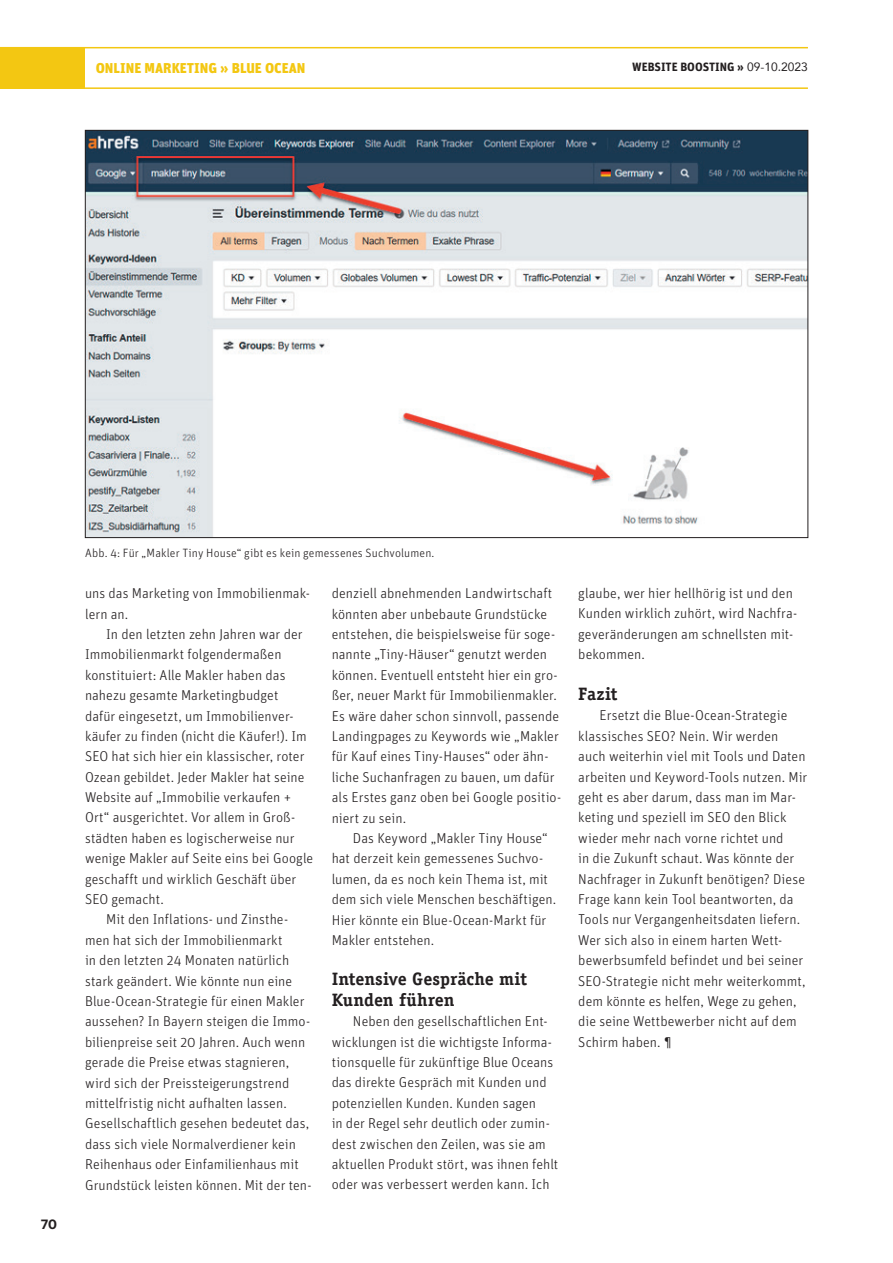
<style>
.page{position:relative;width:893px;height:1263px;background:#fff}
.page>*{position:absolute;margin:0;border:0;box-sizing:border-box;transform-origin:0 0}
.t1{font:700 18px/20.4px "Officina Serif Std";color:#231f20}
.t2{font:300 14.25px/20.4px "Unit";letter-spacing:.005em;color:#231f20}
.t3{font:900 14.25px "Unit";color:#f3c712}
.t4{font:700 12.75px "Benton Sans";color:#231f20}
.t5{font:300 12px "Unit";letter-spacing:.01em;color:#231f20}
.t6{font:700 12px "Unit";color:#231f20}
.s1{font-family:"Avenir";font-weight:400}
</style>
<div class="page">
<div style="left:0;top:47px;width:85px;height:41px;background:#f3c712"></div>
<hr style="left:0;top:47px;width:808px;height:1px;background:#f3c712">
<hr style="left:0;top:87px;width:808px;height:2px;background:#f3c712">
<img style="left:87px;top:132px;width:719px;height:404px">
<p class="t3" style="left:96px;top:59px;width:211px">ONLINE MARKETING » BLUE OCEAN</p>
<p class="t6" style="left:632px;top:59px;width:177px">WEBSITE BOOSTING » <span class="s1">09-10.2023</span></p>
<p class="t4" style="left:41px;top:1217px;width:17px">70</p>
<p class="t5" style="left:85px;top:546px;width:351px">Abb. 4: Für „Makler Tiny House“ gibt es kein gemessenes Suchvolumen.</p>
<p class="t2" style="left:85px;top:583px;width:227px">uns das Marketing von Immobilienmak&shy;lern an.</p>
<p class="t2" style="left:106px;top:624px;width:198px">In den letzten zehn Jahren war der</p>
<p class="t2" style="left:85px;top:644px;width:198px">Immobilienmarkt folgendermaßen</p>
<p class="t2" style="left:85px;top:664px;width:202px">konstituiert: Alle Makler haben das</p>
<p class="t2" style="left:85px;top:685px;width:195px">nahezu gesamte Marketingbudget</p>
<p class="t2" style="left:85px;top:705px;width:210px">dafür eingesetzt, um Immobilienver-</p>
<p class="t2" style="left:85px;top:726px;width:223px">käufer zu finden (nicht die Käufer!). Im</p>
<p class="t2" style="left:85px;top:746px;width:221px">SEO hat sich hier ein klassischer, roter</p>
<p class="t2" style="left:85px;top:766px;width:221px">Ozean gebildet. Jeder Makler hat seine</p>
<p class="t2" style="left:85px;top:787px;width:208px">Website auf „Immobilie verkaufen +</p>
<p class="t2" style="left:85px;top:807px;width:212px">Ort“ ausgerichtet. Vor allem in Groß-</p>
<p class="t2" style="left:85px;top:828px;width:211px">städten haben es logischerweise nur</p>
<p class="t2" style="left:85px;top:848px;width:230px">wenige Makler auf Seite eins bei Google</p>
<p class="t2" style="left:85px;top:868px;width:213px">geschafft und wirklich Geschäft über</p>
<p class="t2" style="left:85px;top:889px;width:80px">SEO gemacht.</p>
<p class="t2" style="left:106px;top:909px;width:183px">Mit den Inflations- und Zinsthe-</p>
<p class="t2" style="left:85px;top:930px;width:199px">men hat sich der Immobilienmarkt</p>
<p class="t2" style="left:85px;top:950px;width:206px">in den letzten 24 Monaten natürlich</p>
<p class="t2" style="left:85px;top:970px;width:209px">stark geändert. Wie könnte nun eine</p>
<p class="t2" style="left:85px;top:991px;width:221px">Blue-Ocean-Strategie für einen Makler</p>
<p class="t2" style="left:85px;top:1011px;width:227px">aussehen? In Bayern steigen die Immo-</p>
<p class="t2" style="left:85px;top:1031px;width:222px">bilienpreise seit 20 Jahren. Auch wenn</p>
<p class="t2" style="left:85px;top:1052px;width:206px">gerade die Preise etwas stagnieren,</p>
<p class="t2" style="left:85px;top:1072px;width:206px">wird sich der Preissteigerungstrend</p>
<p class="t2" style="left:85px;top:1093px;width:203px">mittelfristig nicht aufhalten lassen.</p>
<p class="t2" style="left:85px;top:1113px;width:226px">Gesellschaftlich gesehen bedeutet das,</p>
<p class="t2" style="left:85px;top:1133px;width:212px">dass sich viele Normalverdiener kein</p>
<p class="t2" style="left:85px;top:1154px;width:215px">Reihenhaus oder Einfamilienhaus mit</p>
<p class="t2" style="left:85px;top:1174px;width:228px">Grundstück leisten können. Mit der ten-</p>
<p class="t2" style="left:332px;top:583px;width:231px">denziell abnehmenden Landwirtschaft könnten aber unbebaute Grundstücke entstehen, die beispielsweise für soge&shy;nannte „Tiny-Häuser“ genutzt werden können. Eventuell entsteht hier ein gro&shy;ßer, neuer Markt für Immobilienmakler.<br>Es wäre daher schon sinnvoll, passende Landingpages zu Keywords wie „Makler für Kauf eines Tiny-Hauses“ oder ähn&shy;liche Suchanfragen zu bauen, um dafür als Erstes ganz oben bei Google positio&shy;niert zu sein.</p>
<p class="t2" style="left:332px;top:828px;width:226px;text-indent:21px">Das Keyword „Makler Tiny House“ hat derzeit kein gemessenes Suchvo&shy;lumen, da es noch kein Thema ist, mit dem sich viele Menschen beschäftigen.<br>Hier könnte ein Blue-Ocean-Markt für Makler entstehen.</p>
<p class="t1" style="left:332px;top:969px;width:197px">Intensive Gespräche mit<br>Kunden führen</p>
<p class="t2" style="left:332px;top:1011px;width:228px;text-indent:21px">Neben den gesellschaftlichen Ent&shy;wicklungen ist die wichtigste Informa&shy;tionsquelle für zukünftige Blue Oceans das direkte Gespräch mit Kunden und potenziellen Kunden. Kunden sagen<br>in der Regel sehr deutlich oder zumin&shy;dest zwischen den Zeilen, was sie am aktuellen Produkt stört, was ihnen fehlt oder was verbessert werden kann. Ich</p>
<p class="t2" style="left:578px;top:583px;width:220px">glaube, wer hier hellhörig ist und den<br>Kunden wirklich zuhört, wird Nachfra&shy;geveränderungen am schnellsten mit&shy;bekommen.</p>
<p class="t1" style="left:578px;top:683px;width:41px">Fazit</p>
<p class="t2" style="left:578px;top:705px;width:230px;text-indent:21px">Ersetzt die Blue-Ocean-Strategie klassisches SEO? Nein. Wir werden auch weiterhin viel mit Tools und Daten arbeiten und Keyword-Tools nutzen. Mir geht es aber darum, dass man im Mar&shy;keting und speziell im SEO den Blick wieder mehr nach vorne richtet und<br>in die Zukunft schaut. Was könnte der Nachfrager in Zukunft benötigen? Diese Frage kann kein Tool beantworten, da Tools nur Vergangenheitsdaten liefern.<br>Wer sich also in einem harten Wett&shy;bewerbsumfeld befindet und bei seiner SEO-Strategie nicht mehr weiterkommt, dem könnte es helfen, Wege zu gehen, die seine Wettbewerber nicht auf dem Schirm haben. ¶</p>
</div>
